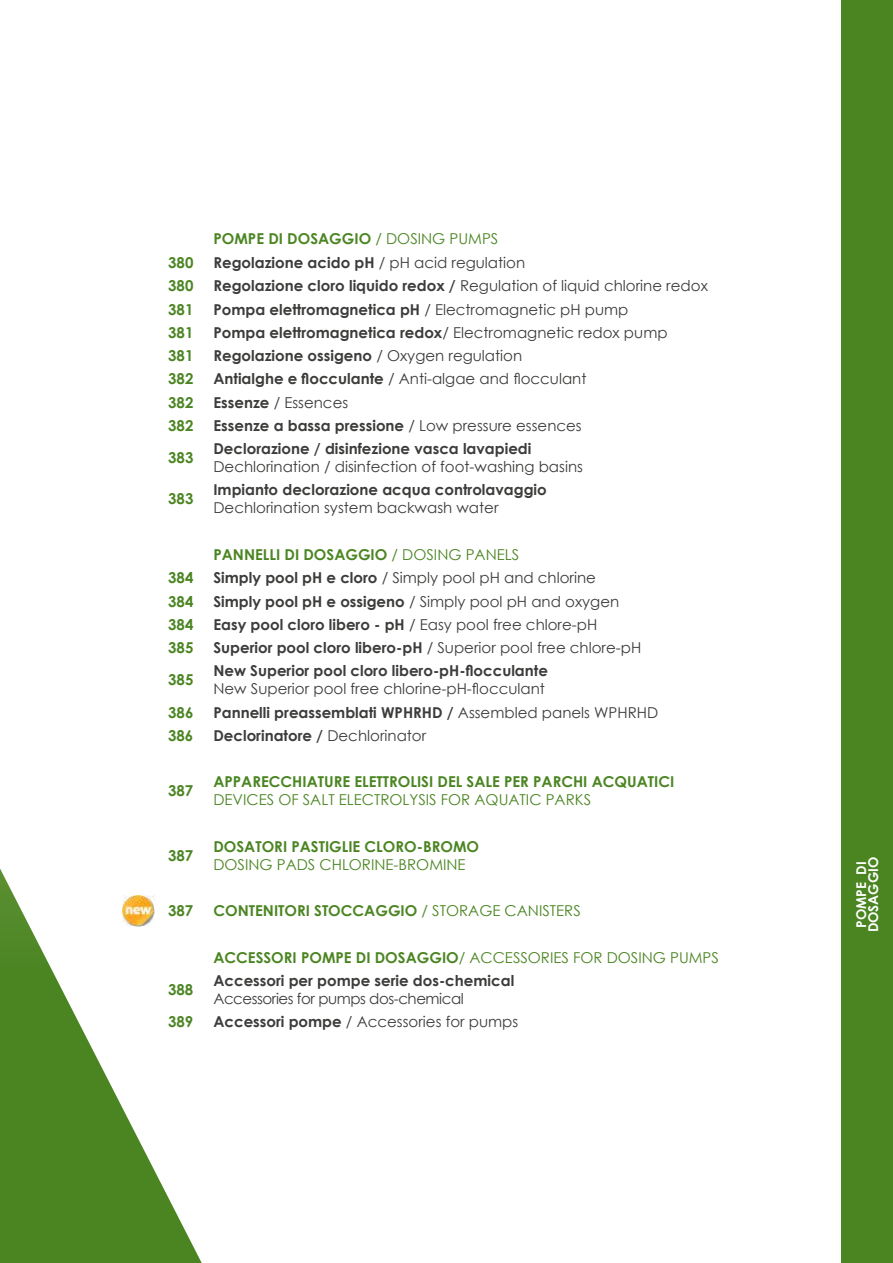
<style>
.page{position:relative;width:893px;height:1263px;background:#fff}
.page>*{position:absolute;margin:0;border:0;box-sizing:border-box;transform-origin:0 0}
.t1{font:700 15px "Century Gothic";color:#3c3c3b}
.t2{font:15px "Century Gothic";color:#3c3c3b}
.t3{font:700 15px "Century Gothic";color:#4b8522}
.t4{font:15px "Century Gothic";color:#4b8522}
.t5{font:15px "Century Gothic";letter-spacing:-.03em;color:#3c3c3b}
.t6{font:700 13.5px/12px "Century Gothic";color:#fff;text-align:center}
.s1{font-weight:400}
.s2{font-weight:700}
</style>
<div class="page">
<svg style="left:0;top:868px;width:202px;height:395px"></svg>
<div style="left:841px;top:0;width:52px;height:1263px;background:#4b8522"></div>
<img style="left:122px;top:895px;width:32px;height:32px">
<p class="t3" style="left:213px;top:227px;width:286px">POMPE DI DOSAGGIO <span class="s1">/ DOSING PUMPS</span></p>
<p class="t3" style="left:168px;top:251px;width:27px">380</p>
<p class="t1" style="left:213px;top:251px;width:313px">Regolazione acido pH <span class="s1">/ pH acid regulation</span></p>
<p class="t3" style="left:168px;top:275px;width:27px">380</p>
<p class="t2" style="left:213px;top:275px;width:496px"><span class="s2">Regolazione cloro liquido redox /</span> Regulation of liquid chlorine redox</p>
<p class="t3" style="left:168px;top:298px;width:27px">381</p>
<p class="t1" style="left:213px;top:298px;width:417px">Pompa elettromagnetica pH <span class="s1">/ Electromagnetic pH pump</span></p>
<p class="t3" style="left:168px;top:321px;width:27px">381</p>
<p class="t1" style="left:213px;top:321px;width:456px">Pompa elettromagnetica redox<span class="s1">/ Electromagnetic redox pump</span></p>
<p class="t3" style="left:168px;top:344px;width:27px">381</p>
<p class="t1" style="left:213px;top:344px;width:310px">Regolazione ossigeno <span class="s1">/ Oxygen regulation</span></p>
<p class="t3" style="left:168px;top:368px;width:27px">382</p>
<p class="t2" style="left:213px;top:368px;width:375px"><span class="s2">Antialghe e flocculante</span> / Anti-algae and flocculant</p>
<p class="t3" style="left:168px;top:391px;width:27px">382</p>
<p class="t2" style="left:213px;top:392px;width:136px"><span class="s2">Essenze</span> / Essences</p>
<p class="t3" style="left:168px;top:414px;width:27px">382</p>
<p class="t1" style="left:213px;top:414px;width:370px">Essenze a bassa pressione <span class="s1">/ Low pressure essences</span></p>
<p class="t3" style="left:168px;top:446px;width:27px">383</p>
<p class="t1" style="left:213px;top:437px;width:319px">Declorazione / disinfezione vasca lavapiedi</p>
<p class="t2" style="left:213px;top:456px;width:371px">Dechlorination / disinfection of foot-washing basins</p>
<p class="t3" style="left:168px;top:488px;width:27px">383</p>
<p class="t1" style="left:213px;top:479px;width:335px">Impianto declorazione acqua controlavaggio</p>
<p class="t2" style="left:213px;top:498px;width:287px">Dechlorination system backwash water</p>
<p class="t3" style="left:213px;top:543px;width:307px">PANNELLI DI DOSAGGIO <span class="s1">/ DOSING PANELS</span></p>
<p class="t3" style="left:168px;top:566px;width:27px">384</p>
<p class="t2" style="left:213px;top:567px;width:384px"><span class="s2">Simply pool pH e cloro</span> / Simply pool pH and chlorine</p>
<p class="t3" style="left:168px;top:590px;width:27px">384</p>
<p class="t2" style="left:213px;top:591px;width:407px"><span class="s2">Simply pool pH e ossigeno</span> / Simply pool pH and oxygen</p>
<p class="t3" style="left:168px;top:613px;width:27px">384</p>
<p class="t1" style="left:213px;top:613px;width:385px">Easy pool cloro libero - pH <span class="s1">/ Easy pool free chlore-pH</span></p>
<p class="t3" style="left:168px;top:636px;width:27px">385</p>
<p class="t1" style="left:213px;top:636px;width:429px">Superior pool cloro libero-pH <span class="s1">/ Superior pool free chlore-pH</span></p>
<p class="t3" style="left:168px;top:668px;width:27px">385</p>
<p class="t1" style="left:213px;top:659px;width:336px">New Superior pool cloro libero-pH-flocculante</p>
<p class="t2" style="left:213px;top:678px;width:333px">New Superior pool free chlorine-pH-flocculant</p>
<p class="t3" style="left:168px;top:701px;width:27px">386</p>
<p class="t1" style="left:213px;top:701px;width:446px">Pannelli preassemblati WPHRHD / <span class="s1">Assembled panels WPHRHD</span></p>
<p class="t3" style="left:168px;top:724px;width:27px">386</p>
<p class="t1" style="left:213px;top:724px;width:214px">Declorinatore / <span class="s1">Dechlorinator</span></p>
<p class="t3" style="left:168px;top:779px;width:27px">387</p>
<p class="t3" style="left:168px;top:844px;width:27px">387</p>
<p class="t3" style="left:213px;top:770px;width:462px">APPARECCHIATURE ELETTROLISI DEL SALE PER PARCHI ACQUATICI</p>
<p class="t4" style="left:213px;top:789px;width:379px">DEVICES OF SALT ELECTROLYSIS FOR AQUATIC PARKS</p>
<p class="t3" style="left:213px;top:835px;width:267px">DOSATORI PASTIGLIE CLORO-BROMO</p>
<p class="t4" style="left:213px;top:854px;width:254px">DOSING PADS CHLORINE-BROMINE</p>
<p class="t3" style="left:168px;top:899px;width:27px">387</p>
<p class="t3" style="left:213px;top:899px;width:369px">CONTENITORI STOCCAGGIO <span class="s1">/ STORAGE CANISTERS</span></p>
<p class="t4" style="left:213px;top:947px;width:507px"><span class="s2">ACCESSORI POMPE DI DOSAGGIO</span>/ ACCESSORIES FOR DOSING PUMPS</p>
<p class="t3" style="left:168px;top:978px;width:27px">388</p>
<p class="t1" style="left:213px;top:969px;width:302px">Accessori per pompe serie dos-chemical</p>
<p class="t5" style="left:213px;top:988px;width:252px">Accessories for pumps dos-chemical</p>
<p class="t3" style="left:168px;top:1010px;width:27px">389</p>
<p class="t2" style="left:213px;top:1011px;width:306px"><span class="s2">Accessori pompe</span> / Accessories for pumps</p>
<p class="t6" style="left:854px;top:932px;width:77px;rotate:-90deg">POMPE DI<br>DOSAGGIO</p>
</div>
